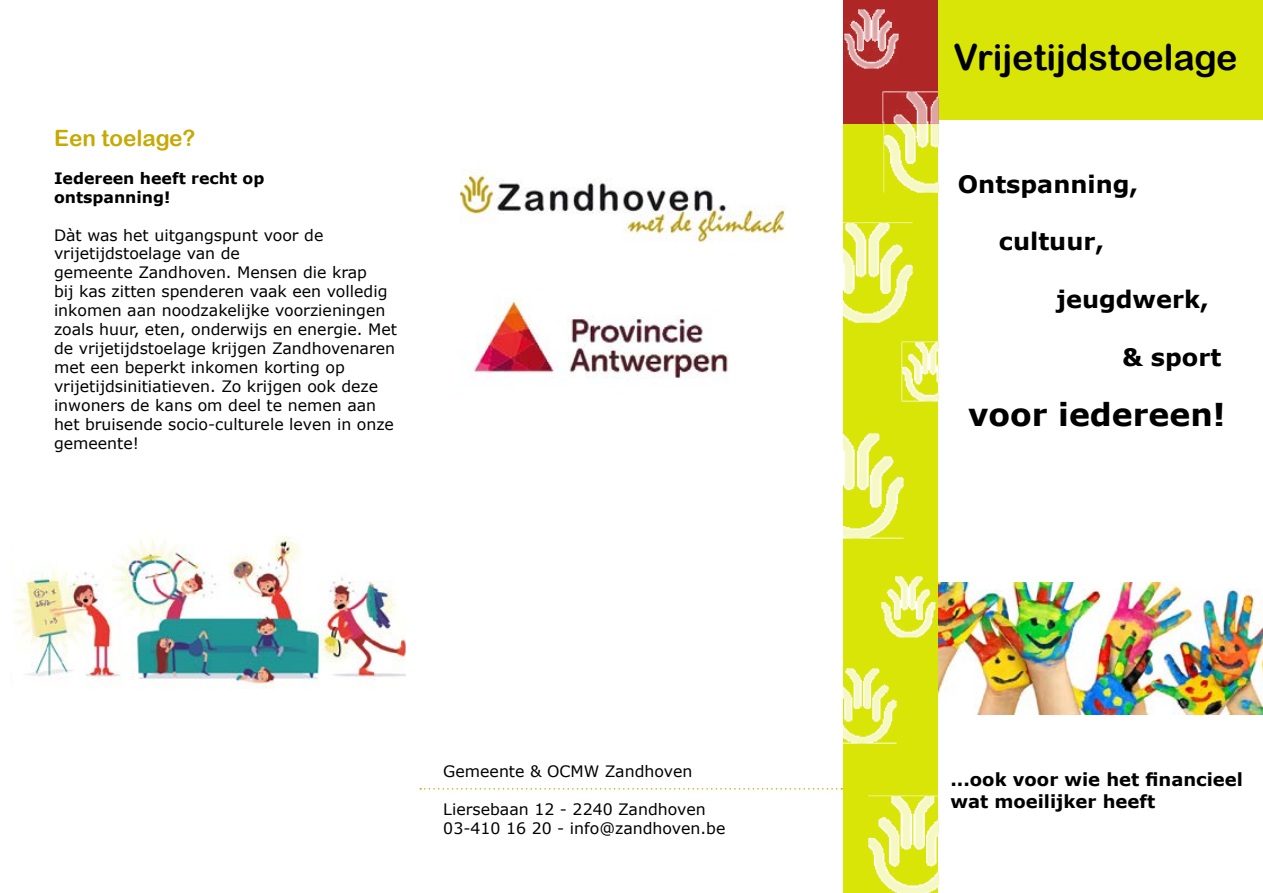
<style>
.page{position:relative;width:1263px;height:893px;background:#fff}
.page>*{position:absolute;margin:0;border:0;box-sizing:border-box;transform-origin:0 0}
.t1{font:36px "Arial Rounded MT Bold";color:#000}
.t2{font:700 31.5px "Verdana";color:#000}
.t3{font:700 24px "Verdana";color:#000}
.t4{font:22.5px "Arial Rounded MT Bold";color:#c6a903}
.t5{font:700 18px/21.6px "Verdana";color:#000}
.t6{font:15.75px/18.9px "Verdana";color:#000}
.t7{font:700 15.75px/18.9px "Verdana";color:#000}
</style>
<div class="page">
<img style="left:461px;top:169px;width:325px;height:74px">
<svg style="left:420px;top:788px;width:422px;height:2px"></svg>
<img style="left:468px;top:298px;width:260px;height:80px">
<img style="left:14px;top:536px;width:391px;height:153px">
<img style="left:938px;top:582px;width:325px;height:132px">
<div style="left:869px;top:0;width:394px;height:119px;background:#d9e506"></div>
<div style="left:843px;top:37px;width:95px;height:856px;background:#d9e506"></div>
<div style="left:843px;top:0;width:95px;height:124px;background:#af2626"></div>
<img style="left:901px;top:341px;width:39px;height:61px">
<img style="left:881px;top:576px;width:55px;height:62px">
<img style="left:843px;top:222px;width:70px;height:101px">
<img style="left:868px;top:795px;width:72px;height:98px">
<img style="left:843px;top:668px;width:54px;height:76px">
<img style="left:843px;top:433px;width:61px;height:106px">
<img style="left:844px;top:9px;width:55px;height:60px">
<img style="left:883px;top:125px;width:57px;height:68px">
<img style="left:882px;top:91px;width:58px;height:34px">
<h3 class="t4" style="left:54px;top:125px;width:143px">Een toelage?</h3>
<p class="t7" style="left:54px;top:168px;width:212px">Iedereen heeft recht op ontspanning!</p>
<p class="t6" style="left:54px;top:225px;width:345px">Dàt was het uitgangspunt voor de vrijetijdstoelage van de<br>gemeente Zandhoven. Mensen die krap<br>bij kas zitten spenderen vaak een volledig inkomen aan noodzakelijke voorzieningen zoals huur, eten, onderwijs en energie. Met de vrijetijdstoelage krijgen Zandhovenaren met een beperkt inkomen korting op vrijetijdsinitiatieven. Zo krijgen ook deze inwoners de kans om deel te nemen aan het bruisende socio-culturele leven in onze gemeente!</p>
<p class="t6" style="left:443px;top:762px;width:251px">Gemeente &amp; OCMW Zandhoven</p>
<p class="t6" style="left:443px;top:800px;width:284px">Liersebaan 12 - 2240 Zandhoven<br>03-410 16 20 - info@zandhoven.be</p>
<h1 class="t1" style="left:954px;top:36px;width:285px">Vrijetijdstoelage</h1>
<h3 class="t3" style="left:958px;top:167px;width:182px">Ontspanning,</h3>
<h3 class="t3" style="left:999px;top:225px;width:107px">cultuur,</h3>
<h3 class="t3" style="left:1056px;top:282px;width:154px">jeugdwerk,</h3>
<h3 class="t3" style="left:1122px;top:340px;width:101px">&amp; sport</h3>
<h2 class="t2" style="left:968px;top:392px;width:259px">voor iedereen!</h2>
<p class="t5" style="left:950px;top:768px;width:294px">...ook voor wie het financieel wat moeilijker heeft</p>
</div>
